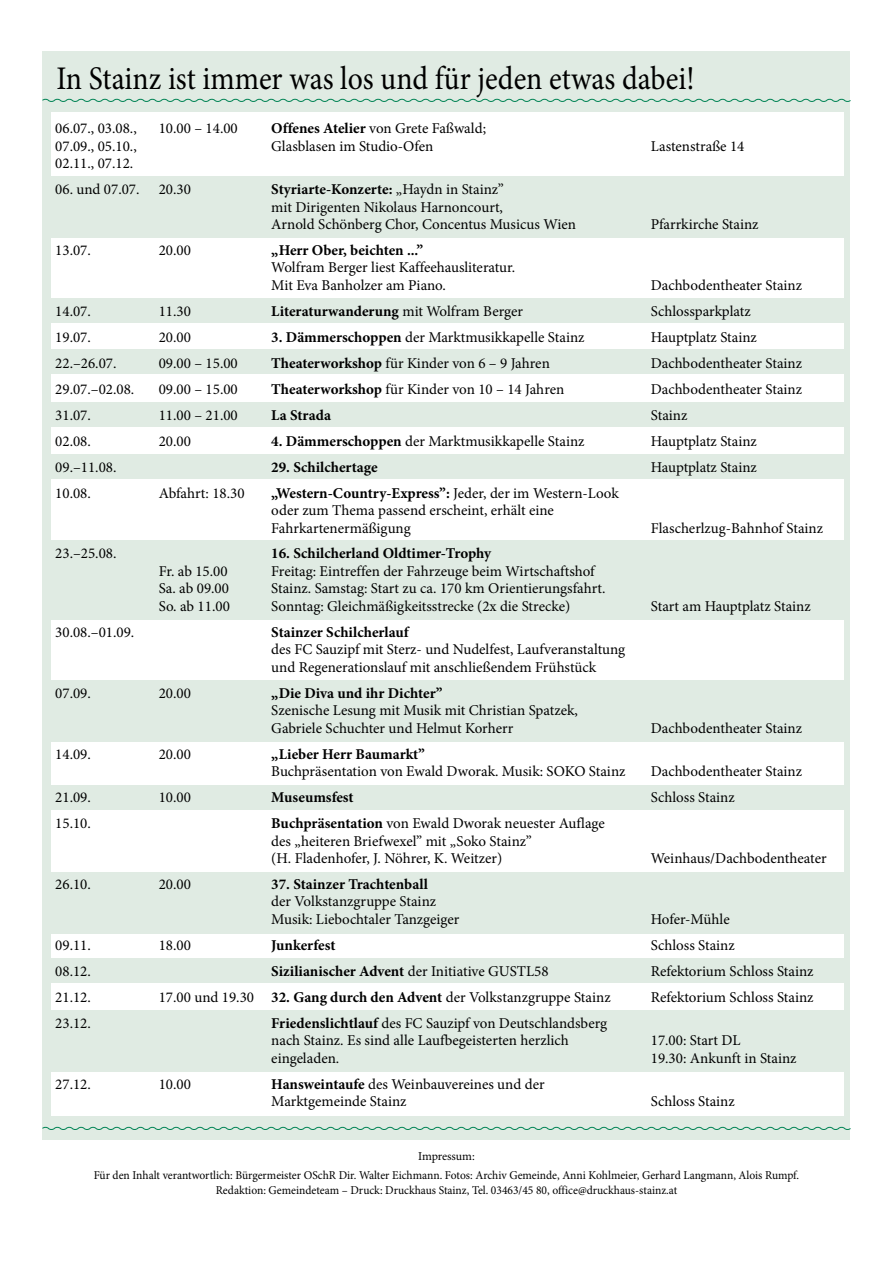
<style>
.page{position:relative;width:893px;height:1263px;background:#fff}
.page>*{position:absolute;margin:0;border:0;box-sizing:border-box;transform-origin:0 0}
.t1{font:33px "Minion Pro";color:#000;scale:.9 1}
.t2{font:15px/17.5px "Minion Pro";color:#000}
.t3{font:700 15px "Minion Pro";color:#000}
.t4{font:12px/19.5px "Minion Pro";color:#000;text-align:center}
.t5{font:12px "Minion Pro";color:#000;scale:.96 1}
.s1{font-weight:700}
.s2{font-weight:400}
</style>
<div class="page">
<div style="left:43px;top:51px;width:807px;height:1089px;background:#e0ebe3"></div>
<svg style="left:42px;top:98px;width:809px;height:5px"></svg>
<div style="left:51px;top:113px;width:792px;height:1003px;background:#fff"></div>
<svg style="left:42px;top:1126px;width:809px;height:5px"></svg>
<div style="left:47px;top:176px;width:801px;height:62px;background:#e0ebe3"></div>
<div style="left:47px;top:299px;width:801px;height:24px;background:#e0ebe3"></div>
<div style="left:47px;top:350px;width:801px;height:24px;background:#e0ebe3"></div>
<div style="left:47px;top:402px;width:801px;height:24px;background:#e0ebe3"></div>
<div style="left:47px;top:454px;width:801px;height:24px;background:#e0ebe3"></div>
<div style="left:47px;top:540px;width:801px;height:80px;background:#e0ebe3"></div>
<div style="left:47px;top:680px;width:801px;height:62px;background:#e0ebe3"></div>
<div style="left:47px;top:786px;width:801px;height:24px;background:#e0ebe3"></div>
<div style="left:47px;top:872px;width:801px;height:61px;background:#e0ebe3"></div>
<div style="left:47px;top:958px;width:801px;height:24px;background:#e0ebe3"></div>
<div style="left:47px;top:1010px;width:801px;height:61px;background:#e0ebe3"></div>
<h1 class="t1" style="left:56px;top:57px;width:711px">In Stainz ist immer was los und für jeden etwas dabei!</h1>
<p class="t2" style="left:55px;top:120px;width:83px">06.07., 03.08.,</p>
<p class="t2" style="left:159px;top:120px;width:81px">10.00 – 14.00</p>
<p class="t2" style="left:271px;top:120px;width:216px"><span class="s1">Offenes Atelier</span> von Grete Faßwald;</p>
<p class="t2" style="left:55px;top:137px;width:83px">07.09., 05.10.,</p>
<p class="t2" style="left:271px;top:137px;width:164px">Glasblasen im Studio-Ofen</p>
<p class="t2" style="left:651px;top:137px;width:95px">Lastenstraße 14</p>
<p class="t2" style="left:55px;top:155px;width:80px">02.11., 07.12.</p>
<p class="t2" style="left:55px;top:181px;width:86px">06. und 07.07.</p>
<p class="t2" style="left:159px;top:181px;width:34px">20.30</p>
<p class="t2" style="left:271px;top:181px;width:306px"><span class="s1">Styriarte-Konzerte:</span> „Haydn in Stainz”<br>mit Dirigenten Nikolaus Harnoncourt,<br>Arnold Schönberg Chor, Concentus Musicus Wien</p>
<p class="t2" style="left:651px;top:216px;width:109px">Pfarrkirche Stainz</p>
<p class="t2" style="left:55px;top:241px;width:37px">13.07.</p>
<p class="t2" style="left:159px;top:241px;width:34px">20.00</p>
<p class="t3" style="left:271px;top:240px;width:153px">„Herr Ober, beichten ...”</p>
<p class="t2" style="left:271px;top:259px;width:245px">Wolfram Berger liest Kaffeehausliteratur.<br>Mit Eva Banholzer am Piano.</p>
<p class="t2" style="left:651px;top:276px;width:153px">Dachbodentheater Stainz</p>
<p class="t2" style="left:55px;top:302px;width:37px">14.07.</p>
<p class="t2" style="left:159px;top:302px;width:34px">11.30</p>
<p class="t3" style="left:271px;top:300px;width:253px">Literaturwanderung <span class="s2">mit Wolfram Berger</span></p>
<p class="t2" style="left:651px;top:302px;width:101px">Schlossparkplatz</p>
<p class="t2" style="left:55px;top:328px;width:37px">19.07.</p>
<p class="t2" style="left:159px;top:328px;width:34px">20.00</p>
<p class="t2" style="left:271px;top:328px;width:315px"><span class="s1">3. Dämmerschoppen</span> der Marktmusikkapelle Stainz</p>
<p class="t2" style="left:651px;top:328px;width:108px">Hauptplatz Stainz</p>
<p class="t2" style="left:55px;top:354px;width:63px">22.–26.07.</p>
<p class="t2" style="left:159px;top:354px;width:81px">09.00 – 15.00</p>
<p class="t2" style="left:271px;top:354px;width:280px"><span class="s1">Theaterworkshop</span> für Kinder von 6 – 9 Jahren</p>
<p class="t2" style="left:651px;top:354px;width:153px">Dachbodentheater Stainz</p>
<p class="t2" style="left:55px;top:380px;width:81px">29.07.–02.08.</p>
<p class="t2" style="left:159px;top:380px;width:81px">09.00 – 15.00</p>
<p class="t2" style="left:271px;top:380px;width:294px"><span class="s1">Theaterworkshop</span> für Kinder von 10 – 14 Jahren</p>
<p class="t2" style="left:651px;top:380px;width:153px">Dachbodentheater Stainz</p>
<p class="t2" style="left:55px;top:406px;width:37px">31.07.</p>
<p class="t2" style="left:159px;top:406px;width:81px">11.00 – 21.00</p>
<p class="t3" style="left:271px;top:404px;width:61px">La Strada</p>
<p class="t2" style="left:651px;top:406px;width:38px">Stainz</p>
<p class="t2" style="left:55px;top:432px;width:37px">02.08.</p>
<p class="t2" style="left:159px;top:432px;width:34px">20.00</p>
<p class="t2" style="left:271px;top:432px;width:315px"><span class="s1">4. Dämmerschoppen</span> der Marktmusikkapelle Stainz</p>
<p class="t2" style="left:651px;top:432px;width:108px">Hauptplatz Stainz</p>
<p class="t2" style="left:55px;top:458px;width:63px">09.–11.08.</p>
<p class="t3" style="left:271px;top:456px;width:108px">29. Schilchertage</p>
<p class="t2" style="left:651px;top:458px;width:108px">Hauptplatz Stainz</p>
<p class="t2" style="left:55px;top:484px;width:37px">10.08.</p>
<p class="t2" style="left:159px;top:484px;width:87px">Abfahrt: 18.30</p>
<p class="t2" style="left:271px;top:484px;width:349px"><span class="s1">„Western-Country-Express”:</span> Jeder, der im Western-Look oder zum Thema passend erscheint, erhält eine<br>Fahrkartenermäßigung</p>
<p class="t2" style="left:651px;top:519px;width:174px">Flascherlzug-Bahnhof Stainz</p>
<p class="t2" style="left:55px;top:545px;width:63px">23.–25.08.</p>
<p class="t3" style="left:271px;top:543px;width:221px">16. Schilcherland Oldtimer-Trophy</p>
<p class="t2" style="left:159px;top:562px;width:70px">Fr. ab 15.00</p>
<p class="t2" style="left:271px;top:562px;width:325px">Freitag: Eintreffen der Fahrzeuge beim Wirtschaftshof</p>
<p class="t2" style="left:159px;top:580px;width:72px">Sa. ab 09.00</p>
<p class="t2" style="left:271px;top:580px;width:336px">Stainz. Samstag: Start zu ca. 170 km Orientierungsfahrt.</p>
<p class="t2" style="left:159px;top:597px;width:73px">So. ab 11.00</p>
<p class="t2" style="left:271px;top:597px;width:300px">Sonntag: Gleichmäßigkeitsstrecke (2x die Strecke)</p>
<p class="t2" style="left:651px;top:597px;width:161px">Start am Hauptplatz Stainz</p>
<p class="t2" style="left:55px;top:623px;width:81px">30.08.–01.09.</p>
<p class="t3" style="left:271px;top:621px;width:139px">Stainzer Schilcherlauf</p>
<p class="t2" style="left:271px;top:641px;width:356px">des FC Sauzipf mit Sterz- und Nudelfest, Laufveranstaltung und Regenerationslauf mit anschließendem Frühstück</p>
<p class="t2" style="left:55px;top:684px;width:37px">07.09.</p>
<p class="t2" style="left:159px;top:684px;width:34px">20.00</p>
<p class="t3" style="left:271px;top:682px;width:173px">„Die Diva und ihr Dichter”</p>
<p class="t2" style="left:271px;top:702px;width:308px">Szenische Lesung mit Musik mit Christian Spatzek,<br>Gabriele Schuchter und Helmut Korherr</p>
<p class="t2" style="left:651px;top:719px;width:153px">Dachbodentheater Stainz</p>
<p class="t2" style="left:55px;top:745px;width:37px">14.09.</p>
<p class="t2" style="left:159px;top:745px;width:34px">20.00</p>
<p class="t3" style="left:271px;top:743px;width:155px">„Lieber Herr Baumarkt”</p>
<p class="t2" style="left:271px;top:763px;width:356px">Buchpräsentation von Ewald Dworak. Musik: SOKO Stainz</p>
<p class="t2" style="left:651px;top:763px;width:153px">Dachbodentheater Stainz</p>
<p class="t2" style="left:55px;top:789px;width:37px">21.09.</p>
<p class="t2" style="left:159px;top:789px;width:34px">10.00</p>
<p class="t3" style="left:271px;top:787px;width:84px">Museumsfest</p>
<p class="t2" style="left:651px;top:789px;width:85px">Schloss Stainz</p>
<p class="t2" style="left:55px;top:814px;width:37px">15.10.</p>
<p class="t2" style="left:271px;top:814px;width:335px"><span class="s1">Buchpräsentation</span> von Ewald Dworak neuester Auflage des „heiteren Briefwexel” mit „Soko Stainz”<br>(H. Fladenhofer, J. Nöhrer, K. Weitzer)</p>
<p class="t2" style="left:651px;top:849px;width:177px">Weinhaus/Dachbodentheater</p>
<p class="t2" style="left:55px;top:875px;width:37px">26.10.</p>
<p class="t2" style="left:159px;top:875px;width:34px">20.00</p>
<p class="t3" style="left:271px;top:873px;width:158px">37. Stainzer Trachtenball</p>
<p class="t2" style="left:271px;top:893px;width:190px">der Volkstanzgruppe Stainz<br>Musik: Liebochtaler Tanzgeiger</p>
<p class="t2" style="left:651px;top:910px;width:80px">Hofer-Mühle</p>
<p class="t2" style="left:55px;top:936px;width:37px">09.11.</p>
<p class="t2" style="left:159px;top:936px;width:34px">18.00</p>
<p class="t3" style="left:271px;top:934px;width:66px">Junkerfest</p>
<p class="t2" style="left:651px;top:936px;width:85px">Schloss Stainz</p>
<p class="t2" style="left:55px;top:962px;width:37px">08.12.</p>
<p class="t3" style="left:271px;top:960px;width:279px">Sizilianischer Advent <span class="s2">der Initiative GUSTL58</span></p>
<p class="t2" style="left:651px;top:962px;width:164px">Refektorium Schloss Stainz</p>
<p class="t2" style="left:55px;top:988px;width:37px">21.12.</p>
<p class="t2" style="left:159px;top:988px;width:453px">17.00 und 19.30 <span class="s1">32. Gang durch den Advent</span> der Volkstanzgruppe Stainz</p>
<p class="t2" style="left:651px;top:988px;width:164px">Refektorium Schloss Stainz</p>
<p class="t2" style="left:55px;top:1014px;width:37px">23.12.</p>
<p class="t2" style="left:271px;top:1014px;width:337px"><span class="s1">Friedenslichtlauf</span> des FC Sauzipf von Deutschlandsberg nach Stainz. Es sind alle Laufbegeisterten herzlich</p>
<p class="t2" style="left:651px;top:1032px;width:91px">17.00: Start DL</p>
<p class="t2" style="left:271px;top:1049px;width:70px">eingeladen.</p>
<p class="t2" style="left:651px;top:1049px;width:147px">19.30: Ankunft in Stainz</p>
<p class="t2" style="left:55px;top:1075px;width:37px">27.12.</p>
<p class="t2" style="left:159px;top:1075px;width:34px">10.00</p>
<p class="t2" style="left:271px;top:1075px;width:275px"><span class="s1">Hansweintaufe</span> des Weinbauvereines und der<br>Marktgemeinde Stainz</p>
<p class="t2" style="left:651px;top:1092px;width:85px">Schloss Stainz</p>
<p class="t4" style="left:94px;top:1146px;width:707px">Impressum:<br>Für den Inhalt verantwortlich: Bürgermeister OSchR Dir. Walter Eichmann. Fotos: Archiv Gemeinde, Anni Kohlmeier, Gerhard Langmann, Alois Rumpf.</p>
<p class="t5" style="left:216px;top:1182px;width:482px">Redaktion: Gemeindeteam – Druck: Druckhaus Stainz, Tel. 03463/45 80, office@druckhaus-stainz.at</p>
</div>
